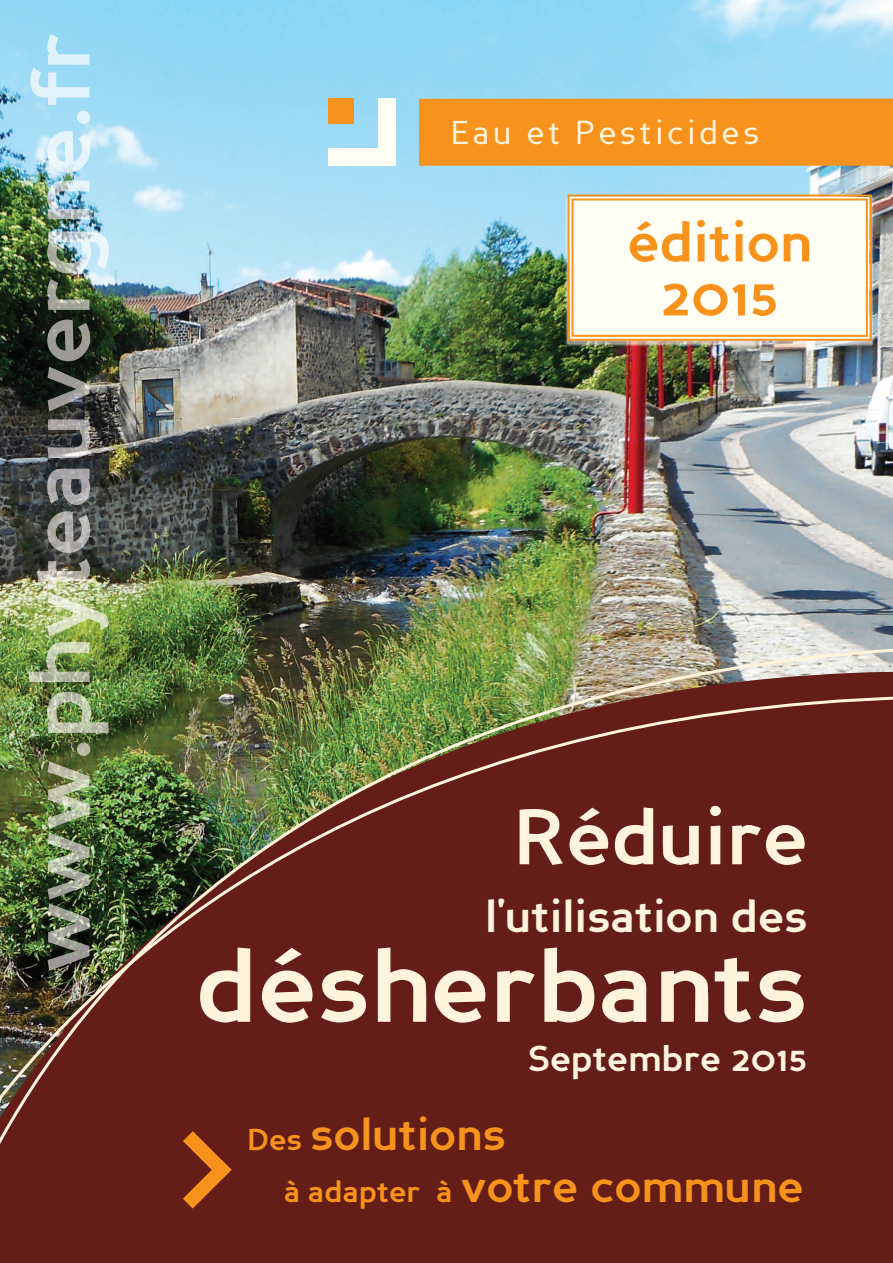
<style>
.page{position:relative;width:893px;height:1263px;background:#fff}
.page>*{position:absolute;margin:0;border:0;box-sizing:border-box;transform-origin:0 0}
.t1{font:700 102px "Perspective Sans";color:#fef4db}
.t2{font:700 78px "Perspective Sans";color:#fef4db}
.t3{font:700 55.5px/54px "Perspective Sans";color:#f7931d;text-align:center}
.t4{font:700 45px/52.1px "Perspective Sans";color:#f7931d}
.t5{font:700 45px "Perspective Sans";color:#fef4db}
.t6{font:700 36px "Perspective Sans";color:#fef4db}
.t7{font:33px "Perspective Sans";letter-spacing:.1em;color:#fef4db}
.s1{font-size:30px}
</style>
<div class="page">
<img style="left:0;top:0;width:893px;height:638px">
<div style="left:419px;top:99px;width:474px;height:67px;background:#f7931d"></div>
<img style="left:28px;top:34px;width:81px;height:604px">
<img style="left:0;top:638px;width:893px;height:625px">
<svg style="left:183px;top:1131px;width:48px;height:77px;background:#994819"></svg>
<div style="left:328px;top:149px;width:67px;height:17px;background:#fffef4"></div>
<div style="left:378px;top:98px;width:17px;height:68px;background:#fffef4"></div>
<div style="left:328px;top:98px;width:25px;height:26px;background:#f7931d"></div>
<img style="left:565px;top:195px;width:309px;height:151px">
<svg style="left:566px;top:193px;width:307px;height:149px"></svg>
<div style="left:571px;top:198px;width:297px;height:139px;border:2px solid #f7931d"></div>
<p class="t7" style="left:451px;top:113px;width:310px">Eau et Pesticides</p>
<p class="t3" style="left:627px;top:216px;width:186px">édition<br>2015</p>
<h2 class="t2" style="left:514px;top:791px;width:296px">Réduire</h2>
<p class="t5" style="left:485px;top:889px;width:324px">l'utilisation des</p>
<h1 class="t1" style="left:196px;top:926px;width:614px">désherbants</h1>
<p class="t6" style="left:528px;top:1037px;width:282px">Septembre 2015</p>
<p class="t4" style="left:284px;top:1109px;width:521px;text-indent:-36px"><span class="s1">Des</span> solutions<br><span class="s1">à adapter à</span> votre commune</p>
</div>
